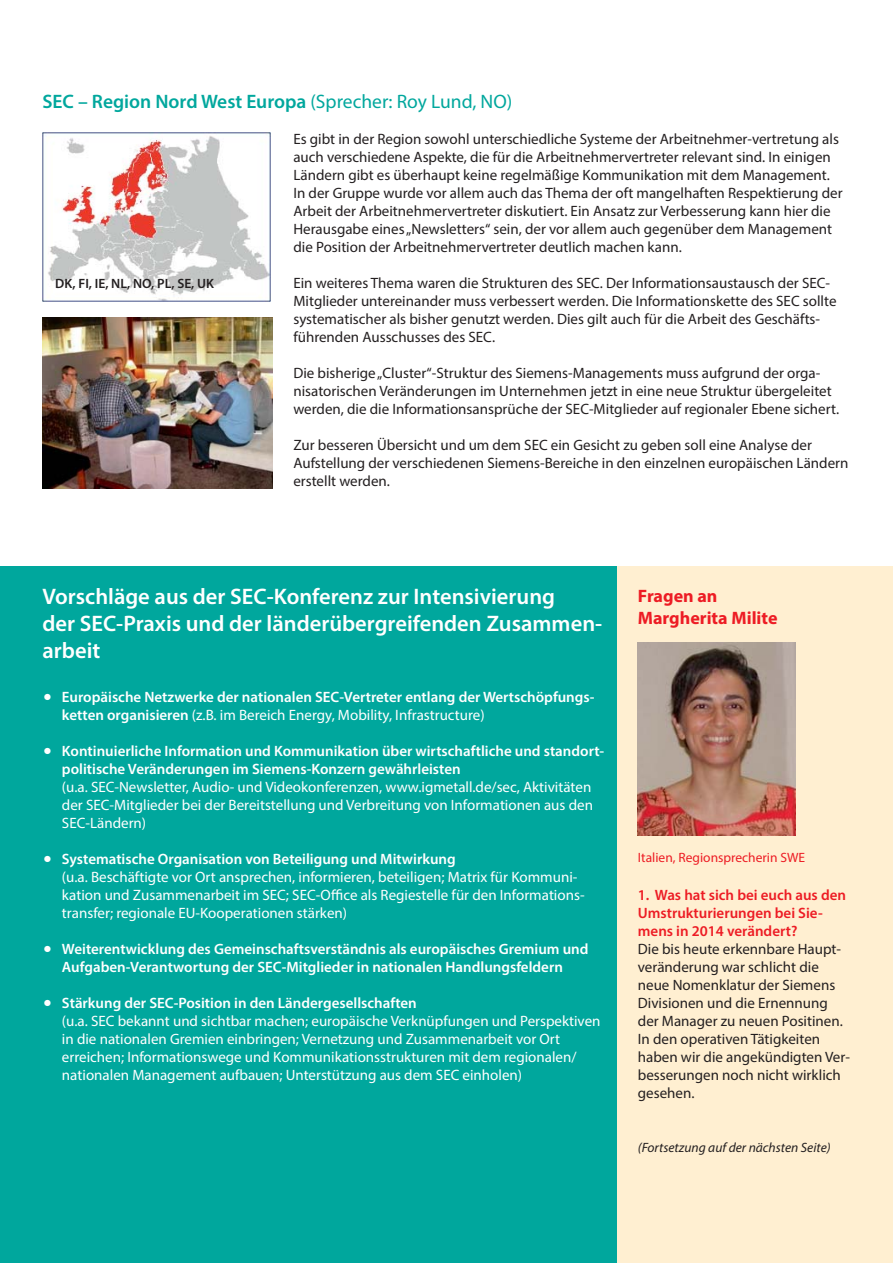
<style>
.page{position:relative;width:893px;height:1263px;background:#fff}
.page>*{position:absolute;margin:0;border:0;box-sizing:border-box;transform-origin:0 0}
.t1{font:600 22.5px/27px "Myriad Pro";color:#fff}
.t2{font:600 19.5px "Myriad Pro";color:#00a79d}
.t3{font:700 18px/21.6px "Myriad Pro";color:#ed1c24}
.t4{font:15px/18px "Myriad Pro";color:#231f20}
.t5{font:15px/18px "Myriad Pro";color:#fff}
.t6{font:600 15px/18px "Myriad Pro";color:#fff}
.t7{font:600 15px/18px "Myriad Pro";color:#ed1c24}
.t8{font:italic 13.5px "Myriad Pro";color:#231f20}
.t9{font:13.5px "Myriad Pro";color:#ed1c24}
.t10{font:600 13.5px "Myriad Pro";color:#231f20}
.s1{font-weight:400}
</style>
<div class="page">
<div style="left:616px;top:567px;width:277px;height:696px;background:#ffefd1"></div>
<img style="left:42px;top:133px;width:229px;height:169px">
<img style="left:42px;top:318px;width:230px;height:170px">
<div style="left:0;top:566px;width:616px;height:697px;background:#00a79d"></div>
<img style="left:638px;top:643px;width:157px;height:193px">
<h2 class="t2" style="left:42px;top:94px;width:471px">SEC – Region Nord West Europa <span class="s1">(Sprecher: Roy Lund, NO)</span></h2>
<p class="t10" style="left:55px;top:278px;width:160px">DK, FI, IE, NL, NO, PL, SE, UK</p>
<p class="t4" style="left:293px;top:132px;width:551px">Es gibt in der Region sowohl unterschiedliche Systeme der Arbeitnehmer-vertretung als auch verschiedene Aspekte, die für die Arbeitnehmervertreter relevant sind. In einigen Ländern gibt es überhaupt keine regelmäßige Kommunikation mit dem Management.<br>In der Gruppe wurde vor allem auch das Thema der oft mangelhaften Respektierung der Arbeit der Arbeitnehmervertreter diskutiert. Ein Ansatz zur Verbesserung kann hier die Herausgabe eines „Newsletters“ sein, der vor allem auch gegenüber dem Management die Position der Arbeitnehmervertreter deutlich machen kann.</p>
<p class="t4" style="left:293px;top:276px;width:545px">Ein weiteres Thema waren die Strukturen des SEC. Der Informationsaustausch der SEC-Mitglieder untereinander muss verbessert werden. Die Informationskette des SEC sollte systematischer als bisher genutzt werden. Dies gilt auch für die Arbeit des Geschäfts&shy;führenden Ausschusses des SEC.</p>
<p class="t4" style="left:293px;top:366px;width:547px">Die bisherige „Cluster“-Struktur des Siemens-Managements muss aufgrund der orga&shy;nisatorischen Veränderungen im Unternehmen jetzt in eine neue Struktur übergeleitet werden, die die Informationsansprüche der SEC-Mitglieder auf regionaler Ebene sichert.</p>
<p class="t4" style="left:293px;top:438px;width:556px">Zur besseren Übersicht und um dem SEC ein Gesicht zu geben soll eine Analyse der<br>Aufstellung der verschiedenen Siemens-Bereiche in den einzelnen europäischen Ländern erstellt werden.</p>
<h1 class="t1" style="left:42px;top:586px;width:561px">Vorschläge aus der SEC-Konferenz zur Intensivierung<br>der SEC-Praxis und der länderübergreifenden Zusammen&shy;arbeit</h1>
<p class="t6" style="left:62px;top:690px;width:534px">Europäische Netzwerke der nationalen SEC-Vertreter entlang der Wertschöpfungs&shy;ketten organisieren <span class="s1">(z.B. im Bereich Energy, Mobility, Infrastructure)</span></p>
<p class="t6" style="left:62px;top:744px;width:544px">Kontinuierliche Information und Kommunikation über wirtschaftliche und standort&shy;politische Veränderungen im Siemens-Konzern gewährleisten</p>
<p class="t5" style="left:62px;top:780px;width:532px;text-align:justify">(u.a. SEC-Newsletter, Audio- und Videokonferenzen, www.igmetall.de/sec, Aktivitäten der SEC-Mitglieder bei der Bereitstellung und Verbreitung von Informationen aus den SEC-Ländern)</p>
<p class="t6" style="left:62px;top:852px;width:395px">Systematische Organisation von Beteiligung und Mitwirkung</p>
<p class="t5" style="left:62px;top:870px;width:524px">(u.a. Beschäftigte vor Ort ansprechen, informieren, beteiligen; Matrix für Kommuni&shy;kation und Zusammenarbeit im SEC; SEC-Office als Regiestelle für den Informations&shy;transfer; regionale EU-Kooperationen stärken)</p>
<p class="t6" style="left:62px;top:942px;width:528px">Weiterentwicklung des Gemeinschaftsverständnis als europäisches Gremium und<br>Aufgaben-Verantwortung der SEC-Mitglieder in nationalen Handlungsfeldern</p>
<p class="t6" style="left:62px;top:996px;width:356px">Stärkung der SEC-Position in den Ländergesellschaften</p>
<p class="t5" style="left:62px;top:1014px;width:540px">(u.a. SEC bekannt und sichtbar machen; europäische Verknüpfungen und Perspektiven in die nationalen Gremien einbringen; Vernetzung und Zusammenarbeit vor Ort erreichen; Informationswege und Kommunikationsstrukturen mit dem regionalen/ nationalen Management aufbauen; Unterstützung aus dem SEC einholen)</p>
<p class="t3" style="left:638px;top:587px;width:141px">Fragen an<br>Margherita Milite</p>
<p class="t9" style="left:638px;top:852px;width:169px">Italien, Regionsprecherin SWE</p>
<p class="t7" style="left:638px;top:888px;width:210px">1. Was hat sich bei euch aus den<br>Umstrukturierungen bei Sie&shy;mens in 2014 verändert?</p>
<p class="t4" style="left:638px;top:942px;width:214px">Die bis heute erkennbare Haupt&shy;veränderung war schlicht die neue Nomenklatur der Siemens<br>Divisionen und die Ernennung der Manager zu neuen Positinen.<br>In den operativen Tätigkeiten haben wir die angekündigten Ver&shy;besserungen noch nicht wirklich gesehen.</p>
<p class="t8" style="left:638px;top:1142px;width:194px">(Fortsetzung auf der nächsten Seite)</p>
</div>
